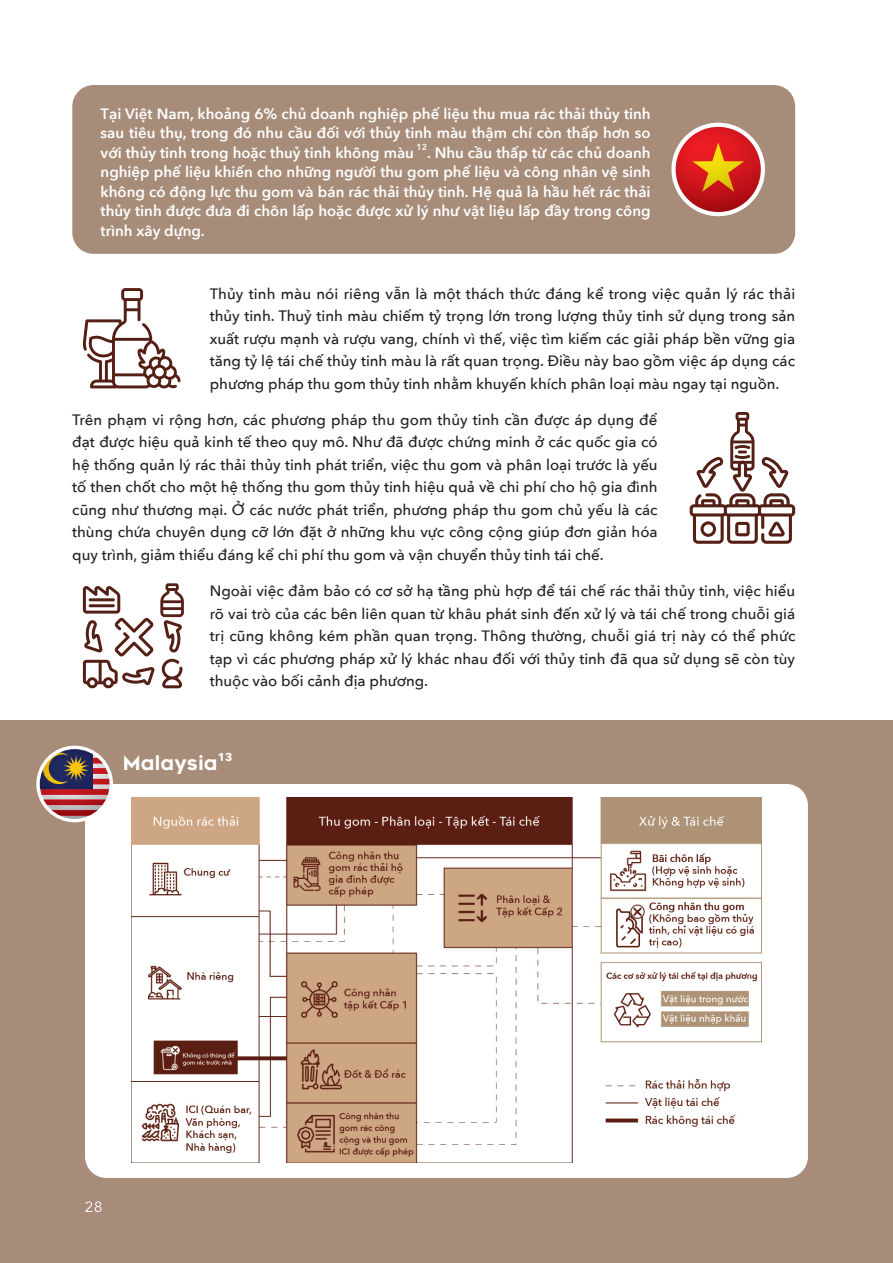
<style>
.page{position:relative;width:893px;height:1263px;background:#fff}
.page>*{position:absolute;margin:0;border:0;box-sizing:border-box;transform-origin:0 0}
.t1{font:19.5px "Renogare";color:#fff}
.t2{font:500 15px/22.5px "Avenir Next";color:#231f20;text-align:justify}
.t3{font:600 15px/19.5px "Avenir Next";color:#fff;text-align:justify}
.t4{font:500 15px "Avenir Next";color:#fff}
.t5{font:700 11.4px "Avenir Next LT Pro";color:#fff}
.t6{font:600 8.7px "Avenir Next";color:#fff}
</style>
<div class="page">
<div style="left:0;top:720px;width:893px;height:543px;background:#a78d79"></div>
<div style="left:72px;top:85px;width:723px;height:169px;background:#a78d79;border-radius:21px"></div>
<div style="left:85px;top:784px;width:723px;height:394px;background:#fff;border-radius:21px"></div>
<img style="left:132px;top:797px;width:629px;height:366px">
<svg style="left:690px;top:412px;width:105px;height:132px"></svg>
<svg style="left:83px;top:583px;width:101px;height:105px"></svg>
<svg style="left:671px;top:123px;width:94px;height:93px"></svg>
<svg style="left:36px;top:746px;width:77px;height:76px"></svg>
<svg style="left:83px;top:288px;width:97px;height:100px"></svg>
<p class="t3" style="left:101px;top:103px;width:551px">Tại Việt Nam, khoảng 6% chủ doanh nghiệp phế liệu thu mua rác thải thủy tinh sau tiêu thụ, trong đó nhu cầu đối với thủy tinh màu thậm chí còn thấp hơn so với thủy tinh trong hoặc thuỷ tinh không màu</p>
<p class="t6" style="left:416px;top:140px;width:12px">12</p>
<p class="t3" style="left:101px;top:142px;width:551px;text-indent:326px">. Nhu cầu thấp từ các chủ doanh nghiệp phế liệu khiến cho những người thu gom phế liệu và công nhân vệ sinh không có động lực thu gom và bán rác thải thủy tinh. Hệ quả là hầu hết rác thải thủy tinh được đưa đi chôn lấp hoặc được xử lý như vật liệu lấp đầy trong công trình xây dựng.</p>
<p class="t2" style="left:210px;top:282px;width:587px">Thủy tinh màu nói riêng vẫn là một thách thức đáng kể trong việc quản lý rác thải thủy tinh. Thuỷ tinh màu chiếm tỷ trọng lớn trong lượng thủy tinh sử dụng trong sản xuất rượu mạnh và rượu vang, chính vì thế, việc tìm kiếm các giải pháp bền vững gia tăng tỷ lệ tái chế thủy tinh màu là rất quan trọng. Điều này bao gồm việc áp dụng các phương pháp thu gom thủy tinh nhằm khuyến khích phân loại màu ngay tại nguồn.</p>
<p class="t2" style="left:72px;top:408px;width:587px">Trên phạm vi rộng hơn, các phương pháp thu gom thủy tinh cần được áp dụng để đạt được hiệu quả kinh tế theo quy mô. Như đã được chứng minh ở các quốc gia có hệ thống quản lý rác thải thủy tinh phát triển, việc thu gom và phân loại trước là yếu tố then chốt cho một hệ thống thu gom thủy tinh hiệu quả về chi phí cho hộ gia đình cũng như thương mại. Ở các nước phát triển, phương pháp thu gom chủ yếu là các thùng chứa chuyên dụng cỡ lớn đặt ở những khu vực công cộng giúp đơn giản hóa quy trình, giảm thiểu đáng kể chi phí thu gom và vận chuyển thủy tinh tái chế.</p>
<p class="t2" style="left:210px;top:579px;width:587px">Ngoài việc đảm bảo có cơ sở hạ tầng phù hợp để tái chế rác thải thủy tinh, việc hiểu rõ vai trò của các bên liên quan từ khâu phát sinh đến xử lý và tái chế trong chuỗi giá trị cũng không kém phần quan trọng. Thông thường, chuỗi giá trị này có thể phức tạp vì các phương pháp xử lý khác nhau đối với thủy tinh đã qua sử dụng sẽ còn tùy thuộc vào bối cảnh địa phương.</p>
<p class="t1" style="left:123px;top:750px;width:97px">Malaysia</p>
<p class="t5" style="left:218px;top:750px;width:16px">13</p>
<p class="t4" style="left:85px;top:1194px;width:19px">28</p>
</div>
